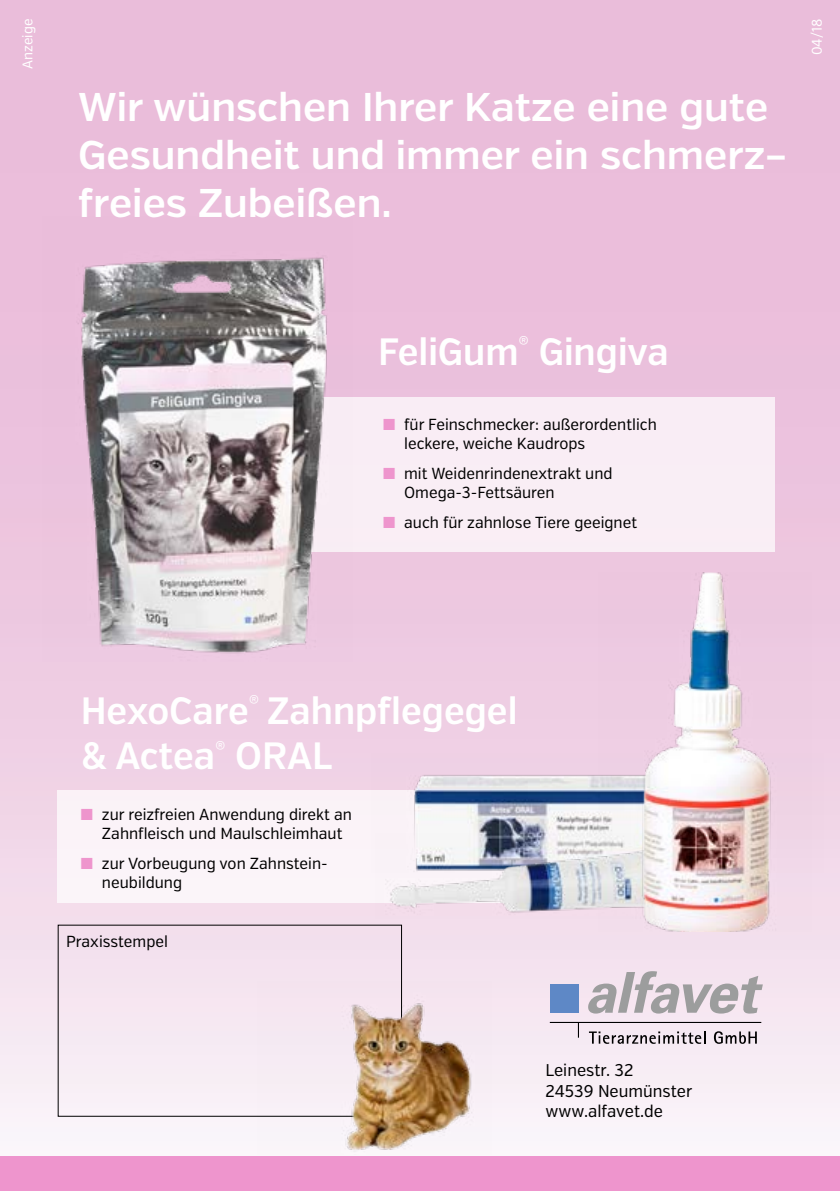
<style>
.page{position:relative;width:840px;height:1191px;background:#fff}
.page>*{position:absolute;margin:0;border:0;box-sizing:border-box;transform-origin:0 0}
.t1{font:600 40px/48px "Verb";color:#fff}
.t2{font:600 38px/45.6px "Verb Cond";color:#fff}
.t3{font:17px/20.4px "Verb Cond";color:#000}
.t4{font:16px/19.2px "Verb Cond";color:#000}
.t5{font:14px "Verb Cond";color:#fff}
.s1{color:#ee95cd}
</style>
<div class="page">
<div style="left:0;top:0;width:839px;height:1191px;background:linear-gradient(to bottom,#e8b2d5,#f6eaf2)"></div>
<div style="left:0;top:1157px;width:839px;height:34px;background:#ee95cd"></div>
<div style="left:265px;top:397px;width:509px;height:154px;background:#f9eef5"></div>
<div style="left:58px;top:790px;width:491px;height:112px;background:#fbf3f8"></div>
<img style="left:43px;top:217px;width:309px;height:444px">
<img style="left:258px;top:981px;width:232px;height:173px">
<svg style="left:587px;top:971px;width:175px;height:42px;background:#cec5cb"></svg>
<div style="left:550px;top:984px;width:28px;height:28px;background:#5e88c6"></div>
<hr style="left:549px;top:1022px;width:211px;height:1px;background:#000">
<svg style="left:577px;top:1023px;width:1px;height:14px"></svg>
<svg style="left:588px;top:1031px;width:117px;height:12px"></svg>
<svg style="left:713px;top:1031px;width:43px;height:12px"></svg>
<img style="left:371px;top:754px;width:451px;height:118px">
<img style="left:375px;top:833px;width:223px;height:85px">
<img style="left:598px;top:572px;width:212px;height:359px">
<p class="t5" style="left:19px;top:69px;width:52px;rotate:-90deg">Anzeige</p>
<h1 class="t1" style="left:78px;top:83px;width:710px">Wir wünschen Ihrer Katze eine gute<br>Gesundheit und immer ein schmerz– freies Zubeißen.</h1>
<p class="t5" style="left:808px;top:55px;width:38px;rotate:-90deg">04/18</p>
<h2 class="t2" style="left:378px;top:329px;width:292px">FeliGum<sup>®</sup> Gingiva</h2>
<p class="t4" style="left:404px;top:415px;width:254px;text-indent:-21px"><span class="s1">■</span> für Feinschmecker: außerordentlich leckere, weiche Kaudrops</p>
<p class="t4" style="left:404px;top:463px;width:210px;text-indent:-21px"><span class="s1">■</span> mit Weidenrindenextrakt und<br>Omega-3-Fettsäuren</p>
<p class="t4" style="left:383px;top:512px;width:255px"><span class="s1">■</span> auch für zahnlose Tiere geeignet</p>
<h2 class="t2" style="left:81px;top:688px;width:438px">HexoCare<sup>®</sup> Zahnpflegegel &amp; Actea<sup>®</sup> ORAL</h2>
<p class="t4" style="left:102px;top:805px;width:251px;text-indent:-21px"><span class="s1">■</span> zur reizfreien Anwendung direkt an<br>Zahnfleisch und Maulschleimhaut</p>
<p class="t4" style="left:102px;top:854px;width:227px;text-indent:-21px"><span class="s1">■</span> zur Vorbeugung von Zahnstein&shy;neubildung</p>
<p class="t4" style="left:66px;top:932px;width:103px">Praxisstempel</p>
<p class="t3" style="left:545px;top:1060px;width:148px">Leinestr. 32<br>24539 Neumünster www.alfavet.de</p>
</div>
